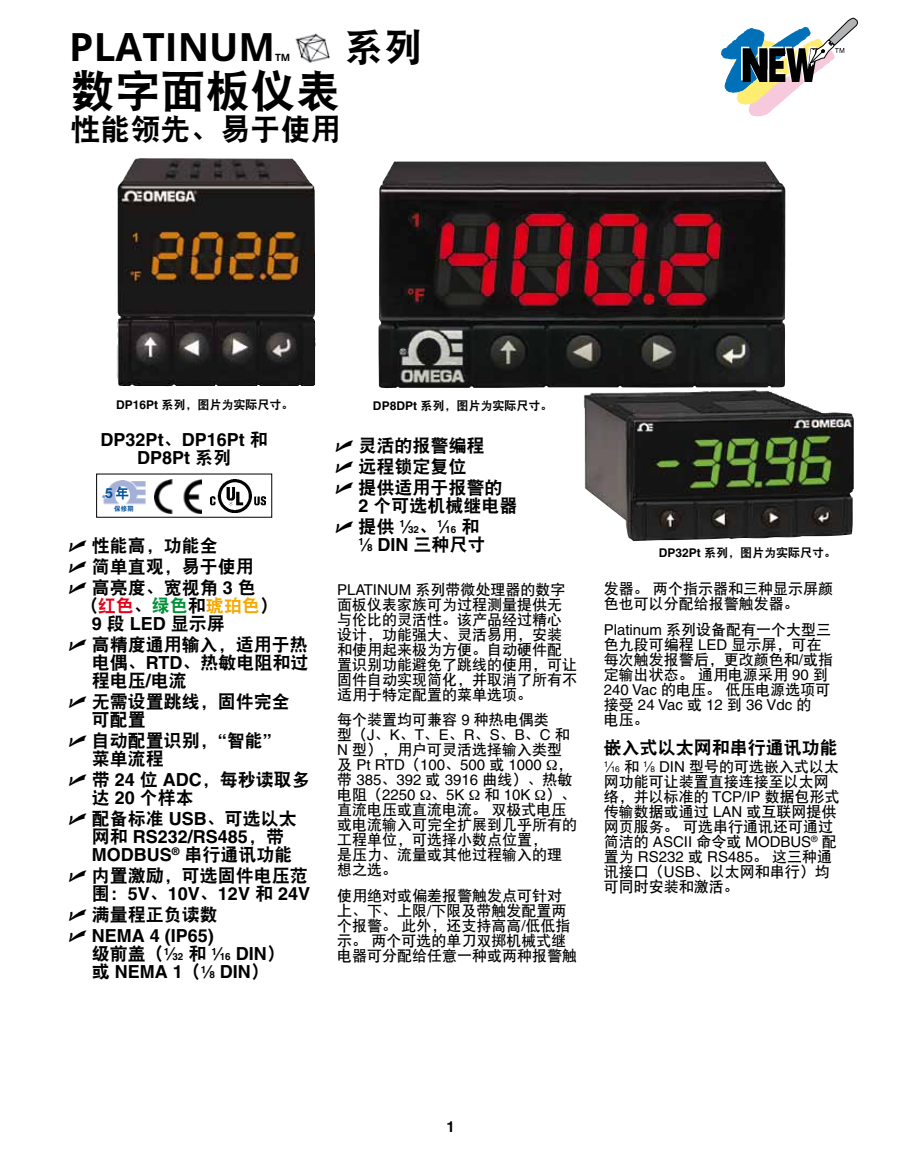
<style>
.page{position:relative;width:905px;height:1168px;background:#fff}
.page>*{position:absolute;margin:0;border:0;box-sizing:border-box;transform-origin:0 0}
.t1{font:45px "DF Hei GB W9";color:#000}
.t2{font:700 39px "Open Sans";color:#000}
.t3{font:39px "DF Hei GB W9 GBK EUC H";color:#000}
.t4{font:30px "DF Hei GB W9";color:#000}
.t5{font:18px/18px "DF Hei GB W9";color:#000}
.t6{font:700 18px/18px "Helvetica";color:#000;text-align:center}
.t7{font:15px/15px "DF Hei GB W7";color:#000}
.t8{font:15px/15px "Helvetica";color:#000;text-align:justify}
.t9{font:700 15px "Helvetica";color:#000}
.t10{font:700 13.95px "Helvetica Neue";color:#004f9b}
.t11{font:12px "DF Hei GB W9";color:#000}
.t12{font:700 10.05px "Open Sans";color:#000}
.t13{font:700 9.9px "Helvetica";color:#000}
.t14{font:6.45px "DF Hei GB W9 GBK EUC H";color:#004f9b}
.t15{font:700 3.75px "Helvetica Neue";color:#004f9b}
.s1{font-family:"Helvetica";font-weight:700}
.s2{font-family:"DF Hei GB W9";font-weight:400}
.s3{font-family:"DF Hei GB W9 GBK EUC H";font-weight:400}
.s4{font-family:"Universal Newswith Comm Pi"}
.s5{color:#e2001a}
.s6{color:#009037}
.s7{color:#f7a800}
.s8{font-family:"Universal Newswith Comm Pi";font-weight:400}
.s9{font-family:"Helvetica";font-weight:700;font-size:9.9px}
.s10{font-size:9.9px}
.s11{font-family:"Universal Newswith Comm Pi";font-weight:400;font-size:18px}
.s12{font-family:"DF Hei GB W9";font-weight:400;font-size:18px}
.s13{font-size:18px}
.s14{font-family:"Helvetica"}
.s15{font-family:"DF Hei GB W7"}
.s16{font-family:"Helvetica";font-size:8.25px}
</style>
<div class="page">
<svg style="left:721px;top:17px;width:137px;height:99px"></svg>
<img style="left:103px;top:480px;width:42px;height:25px">
<img style="left:154px;top:480px;width:47px;height:33px">
<img style="left:211px;top:479px;width:54px;height:34px">
<img style="left:116px;top:158px;width:200px;height:229px">
<img style="left:583px;top:390px;width:271px;height:151px">
<img style="left:378px;top:161px;width:407px;height:227px">
<img style="left:295px;top:33px;width:34px;height:30px">
<h2 class="t2" style="left:69px;top:19px;width:207px">PLATINUM</h2>
<p class="t12" style="left:275px;top:50px;width:17px">TM</p>
<h1 class="t1" style="left:71px;top:66px;width:271px">数字面板仪表</h1>
<h3 class="t4" style="left:71px;top:113px;width:271px">性能领先、易于使用</h3>
<h2 class="t3" style="left:344px;top:26px;width:79px">系列</h2>
<p class="t11" style="left:116px;top:398px;width:179px"><span class="s1">DP16Pt</span> 系列，图片为实际尺寸。</p>
<p class="t11" style="left:373px;top:399px;width:181px"><span class="s1">DP8DPt</span> 系列，图片为实际尺寸。</p>
<p class="t6" style="left:101px;top:431px;width:169px">DP32Pt<span class="s2">、</span>DP16Pt <span class="s2">和<br></span>DP8Pt <span class="s2">系列</span></p>
<p class="t15" style="left:102px;top:494px;width:4px">®</p>
<p class="t10" style="left:105px;top:484px;width:25px">5<span class="s3">年</span></p>
<p class="t14" style="left:114px;top:505px;width:21px">保修期</p>
<p class="t5" style="left:69px;top:535px;width:189px;line-height:21px"><span class="s4">U</span> 性能高，功能全<br><span class="s4">U</span> 简单直观，易于使用<br><span class="s4">U</span> 高亮度、宽视角 <span class="s1">3</span> 色</p>
<p class="t5" style="left:81px;top:596px;width:198px">（<span class="s5">红色</span>、<span class="s6">绿色</span>和<span class="s7">琥珀色</span>）</p>
<p class="t6" style="left:92px;top:614px;width:135px">9 <span class="s2">段</span> LED <span class="s2">显示屏</span></p>
<p class="t5" style="left:92px;top:635px;width:218px;text-align:justify;text-indent:-23px"><span class="s4">U</span> 高精度通用输入，适用于热电偶、<span class="s1">RTD</span>、热敏电阻和过程电压<span class="s1">/</span>电流</p>
<p class="t5" style="left:92px;top:692px;width:199px;text-indent:-23px"><span class="s4">U</span> 无需设置跳线，固件完全可配置</p>
<p class="t5" style="left:92px;top:731px;width:181px;text-indent:-23px"><span class="s4">U</span> 自动配置识别，<span class="s1">“</span>智能<span class="s1">”</span>菜单流程</p>
<p class="t5" style="left:92px;top:770px;width:220px;text-indent:-23px"><span class="s4">U</span> 带 <span class="s1">24</span> 位 <span class="s1">ADC</span>，每秒读取多达 <span class="s1">20</span> 个样本</p>
<p class="t5" style="left:69px;top:809px;width:230px"><span class="s4">U</span> 配备标准 <span class="s1">USB</span>、可选以太</p>
<p class="t6" style="left:92px;top:828px;width:202px;text-align:left"><span class="s2">网和</span> RS232/RS485<span class="s2">，带<br></span>MODBUS<sup>®</sup> <span class="s2">串行通讯功能</span></p>
<p class="t5" style="left:69px;top:866px;width:241px"><span class="s4">U</span> 内置激励，可选固件电压范</p>
<p class="t6" style="left:92px;top:885px;width:220px"><span class="s2">围：</span>5V<span class="s2">、</span>10V<span class="s2">、</span>12V <span class="s2">和</span> 24V</p>
<p class="t5" style="left:69px;top:905px;width:151px"><span class="s4">U</span> 满量程正负读数</p>
<p class="t6" style="left:69px;top:927px;width:147px"><span class="s8">U</span> NEMA 4 (IP65)</p>
<p class="t5" style="left:92px;top:944px;width:194px">级前盖（<sup>1</sup><span class="s1">⁄</span><span class="s9">32</span> 和 <sup>1</sup><span class="s1">⁄</span><span class="s9">16</span> <span class="s1">DIN</span>）</p>
<p class="t6" style="left:92px;top:963px;width:179px"><span class="s2">或</span> NEMA 1<span class="s2">（</span><sup>1</sup>⁄<span class="s10">8</span> DIN<span class="s2">）</span></p>
<p class="t5" style="left:335px;top:435px;width:169px;line-height:21px"><span class="s4">U</span> 灵活的报警编程<br><span class="s4">U</span> 远程锁定复位<br><span class="s4">U</span> 提供适用于报警的</p>
<p class="t5" style="left:358px;top:496px;width:161px"><span class="s1">2</span> 个可选机械继电器</p>
<p class="t13" style="left:335px;top:523px;width:145px"><span class="s11">U</span> <span class="s12">提供</span> 1<span class="s13">⁄</span>32<span class="s12">、</span>1<span class="s13">⁄</span>16 <span class="s12">和</span></p>
<p class="t6" style="left:358px;top:535px;width:129px"><sup>1</sup>⁄<span class="s10">8</span> DIN <span class="s2">三种尺寸</span></p>
<p class="t7" style="left:337px;top:582px;width:241px"><span class="s14">PLATINUM</span> 系列带微处理器的数字面板仪表家族可为过程测量提供无与伦比的灵活性。该产品经过精心设计，功能强大、灵活易用，安装和使用起来极为方便。自动硬件配置识别功能避免了跳线的使用，可让固件自动实现简化，并取消了所有不适用于特定配置的菜单选项。</p>
<p class="t7" style="left:337px;top:712px;width:234px">每个装置均可兼容 <span class="s14">9</span> 种热电偶类<br>型（<span class="s14">J</span>、<span class="s14">K</span>、<span class="s14">T</span>、<span class="s14">E</span>、<span class="s14">R</span>、<span class="s14">S</span>、<span class="s14">B</span>、<span class="s14">C</span> 和<br><span class="s14">N</span> 型），用户可灵活选择输入类型</p>
<p class="t8" style="left:337px;top:757px;width:237px"><span class="s15">及</span> Pt RTD<span class="s15">（</span>100<span class="s15">、</span>500 <span class="s15">或</span> 1000 <span class="s15">，带</span> 385<span class="s15">、</span>392 <span class="s15">或</span> 3916 <span class="s15">曲线）、热敏电阻（</span>2250 <span class="s15">、</span>5K</p>
<p class="t7" style="left:337px;top:787px;width:241px;text-indent:147px">和 <span class="s14">10K</span> ）、直流电压或直流电流。双极式电压或电流输入可完全扩展到几乎所有的工程单位，可选择小数点位置，<br>是压力、流量或其他过程输入的理想之选。</p>
<p class="t7" style="left:337px;top:887px;width:241px">使用绝对或偏差报警触发点可针对上、下、上限<span class="s14">/</span>下限及带触发配置两个报警。此外，还支持高高<span class="s14">/</span>低低指示。两个可选的单刀双掷机械式继电器可分配给任意一种或两种报警触</p>
<p class="t11" style="left:658px;top:546px;width:179px"><span class="s1">DP32Pt</span> 系列，图片为实际尺寸。</p>
<p class="t7" style="left:603px;top:581px;width:231px">发器。两个指示器和三种显示屏颜色也可以分配给报警触发器。</p>
<p class="t7" style="left:603px;top:621px;width:231px"><span class="s14">Platinum</span> 系列设备配有一个大型三色九段可编程 <span class="s14">LED</span> 显示屏，可在每次触发报警后，更改颜色和<span class="s14">/</span>或指定输出状态。通用电源采用 <span class="s14">90</span> 到<br><span class="s14">240 Vac</span> 的电压。低压电源选项可</p>
<p class="t8" style="left:603px;top:697px;width:209px"><span class="s15">接受</span> 24 Vac <span class="s15">或</span> 12 <span class="s15">到</span> 36 Vdc <span class="s15">的</span></p>
<p class="t7" style="left:603px;top:711px;width:46px">电压。</p>
<p class="t5" style="left:603px;top:738px;width:235px">嵌入式以太网和串行通讯功能</p>
<p class="t7" style="left:603px;top:759px;width:237px"><sup>1</sup><span class="s14">⁄</span><span class="s16">16</span> 和 <sup>1</sup><span class="s14">⁄</span><span class="s16">8</span> <span class="s14">DIN</span> 型号的可选嵌入式以太网功能可让装置直接连接至以太网络，并以标准的 <span class="s14">TCP/IP</span> 数据包形式传输数据或通过 <span class="s14">LAN</span> 或互联网提供网页服务。可选串行通讯还可通过</p>
<p class="t8" style="left:603px;top:834px;width:234px"><span class="s15">简洁的</span> ASCII <span class="s15">命令或</span> MODBUS<sup>®</sup> <span class="s15">配置为</span> RS232 <span class="s15">或</span> RS485<span class="s15">。这三种通</span></p>
<p class="t7" style="left:603px;top:864px;width:227px">讯接口（<span class="s14">USB</span>、以太网和串行）均可同时安装和激活。</p>
<p class="t9" style="left:446px;top:1117px;width:10px">1</p>
</div>
